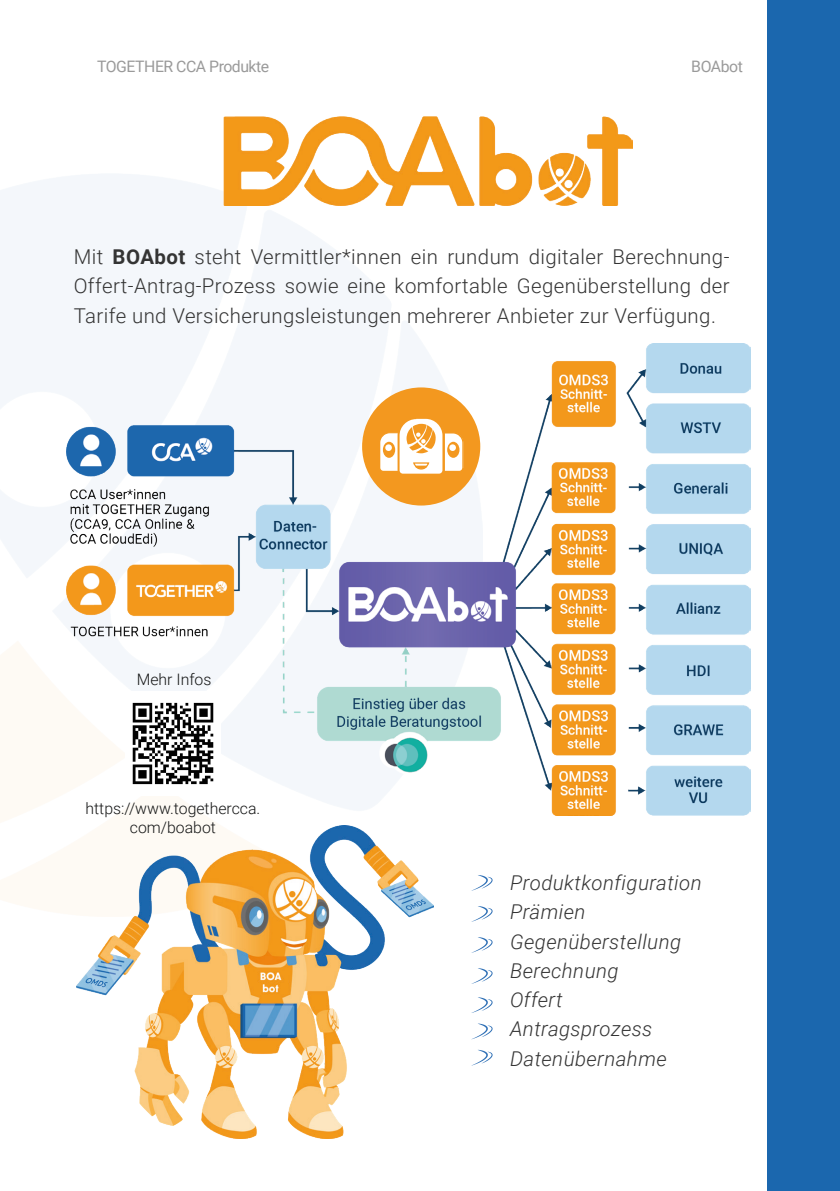
<style>
.page{position:relative;width:840px;height:1191px;background:#fff}
.page>*{position:absolute;margin:0;border:0;box-sizing:border-box;transform-origin:0 0}
.t1{font:300 20.4px/29.2px "Roboto";letter-spacing:.02em;color:#343434;text-align:justify}
.t2{font:italic 300 20.4px "Roboto";letter-spacing:.02em;color:#343434}
.t3{font:300 15.8px/19px "Roboto";color:#151616;text-align:center}
.t4{font:15.8px "Roboto";letter-spacing:-.03em;color:#9a9a9a}
.s1{font-weight:700}
</style>
<div class="page">
<img style="left:0;top:174px;width:482px;height:741px">
<div style="left:767px;top:0;width:72px;height:1191px;background:#1b67ae"></div>
<img style="left:67px;top:343px;width:683px;height:472px">
<svg style="left:471px;top:875px;width:21px;height:15px"></svg>
<svg style="left:471px;top:906px;width:21px;height:15px"></svg>
<svg style="left:471px;top:937px;width:21px;height:16px"></svg>
<svg style="left:471px;top:968px;width:21px;height:16px"></svg>
<svg style="left:471px;top:997px;width:21px;height:16px"></svg>
<img style="left:76px;top:826px;width:357px;height:312px">
<svg style="left:472px;top:1023px;width:20px;height:16px"></svg>
<img style="left:220px;top:117px;width:412px;height:88px">
<svg style="left:473px;top:1049px;width:19px;height:16px"></svg>
<svg style="left:362px;top:387px;width:118px;height:118px"></svg>
<img style="left:125px;top:691px;width:95px;height:104px">
<p class="t4" style="left:97px;top:55px;width:173px">TOGETHER CCA Produkte</p>
<p class="t4" style="left:691px;top:55px;width:53px">BOAbot</p>
<p class="t1" style="left:74px;top:241px;width:657px">Mit <span class="s1">BOAbot</span> steht Vermittler*innen ein rundum digitaler Berechnung-Offert-Antrag-Prozess sowie eine komfortable Gegenüberstellung der Tarife und Versicherungsleistungen mehrerer Anbieter zur Verfügung.</p>
<p class="t3" style="left:137px;top:669px;width:76px">Mehr Infos</p>
<p class="t3" style="left:85px;top:798px;width:176px">https://www.togethercca. com/boabot</p>
<p class="t2" style="left:510px;top:868px;width:193px">Produktkonfiguration</p>
<p class="t2" style="left:510px;top:898px;width:77px">Prämien</p>
<p class="t2" style="left:510px;top:927px;width:172px">Gegenüberstellung</p>
<p class="t2" style="left:510px;top:956px;width:110px">Berechnung</p>
<p class="t2" style="left:510px;top:985px;width:54px">Offert</p>
<p class="t2" style="left:510px;top:1014px;width:144px">Antragsprozess</p>
<p class="t2" style="left:510px;top:1044px;width:158px">Datenübernahme</p>
</div>
